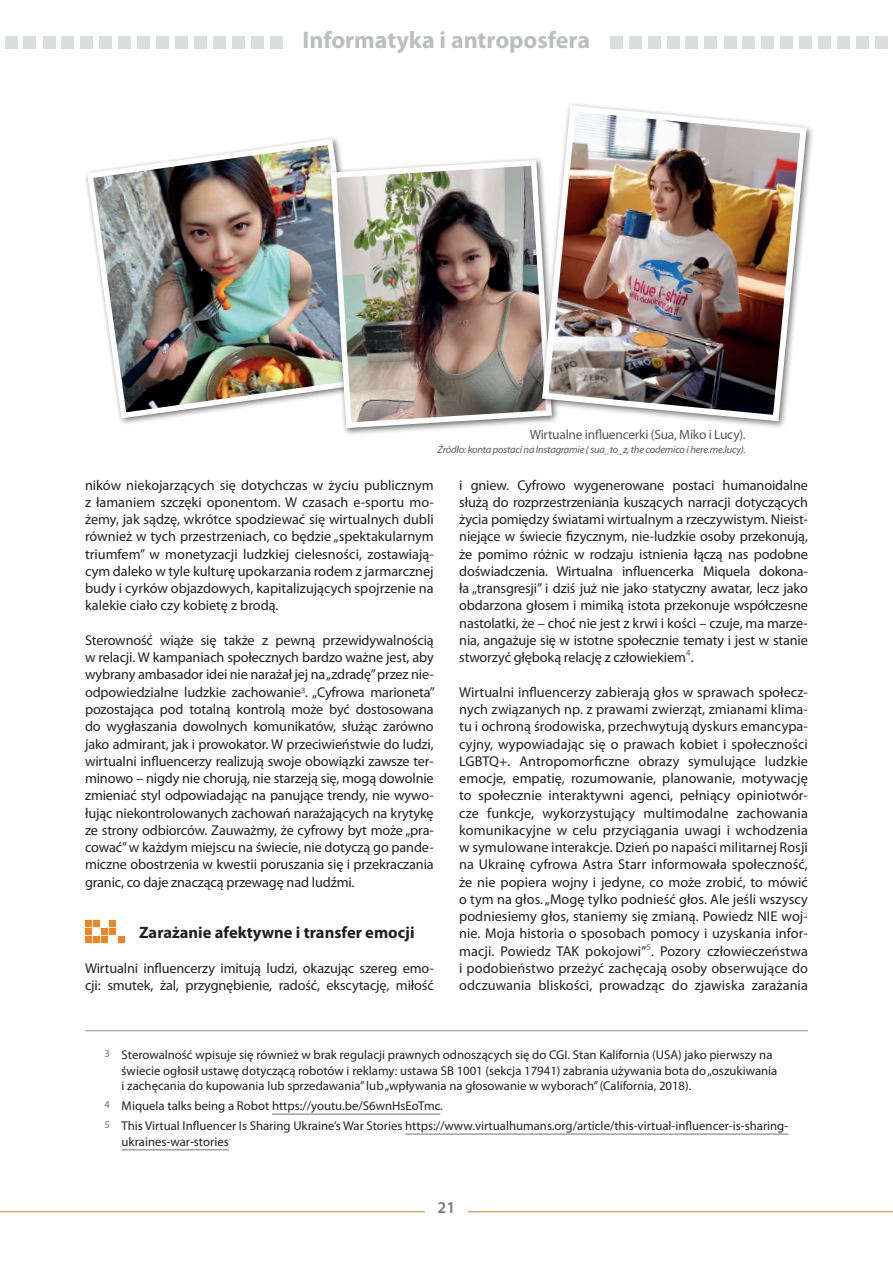
<style>
.page{position:relative;width:893px;height:1263px;background:#fff}
.page>*{position:absolute;margin:0;border:0;box-sizing:border-box;transform-origin:0 0}
.t1{font:700 24px "Myriad Pro";color:#bcbdc0}
.t2{font:700 16.5px "Myriad Pro";color:#231f20}
.t3{font:600 16.5px "Myriad Pro";color:#76787b}
.t4{font:14.25px/17.2px "Myriad Pro";letter-spacing:-.01em;color:#231f20;text-align:justify}
.t5{font:13.5px "Myriad Pro";letter-spacing:-.02em;color:#57585a}
.t6{font:12.75px/15.8px "Myriad Pro";color:#231f20}
.t7{font:italic 10.5px "Myriad Pro";letter-spacing:-.02em;color:#57585a}
.s1{color:#6c6d70}
</style>
<div class="page">
<hr style="left:0;top:1211px;width:893px;height:1px;background:#f58220">
<div style="left:425px;top:1195px;width:43px;height:23px;background:#fff"></div>
<div style="left:875px;top:36px;width:12px;height:13px;background:#dcdddf"></div>
<div style="left:856px;top:36px;width:13px;height:13px;background:#dcdddf"></div>
<div style="left:818px;top:36px;width:13px;height:13px;background:#dcdddf"></div>
<div style="left:799px;top:36px;width:13px;height:13px;background:#dcdddf"></div>
<div style="left:780px;top:36px;width:13px;height:13px;background:#dcdddf"></div>
<div style="left:648px;top:36px;width:13px;height:13px;background:#dcdddf"></div>
<div style="left:610px;top:36px;width:13px;height:13px;background:#dcdddf"></div>
<div style="left:629px;top:36px;width:13px;height:13px;background:#dcdddf"></div>
<div style="left:724px;top:36px;width:12px;height:13px;background:#dcdddf"></div>
<div style="left:704px;top:36px;width:13px;height:13px;background:#dcdddf"></div>
<div style="left:667px;top:36px;width:13px;height:13px;background:#dcdddf"></div>
<div style="left:742px;top:36px;width:13px;height:13px;background:#dcdddf"></div>
<div style="left:685px;top:36px;width:13px;height:13px;background:#dcdddf"></div>
<div style="left:761px;top:36px;width:13px;height:13px;background:#dcdddf"></div>
<div style="left:837px;top:36px;width:13px;height:13px;background:#dcdddf"></div>
<div style="left:270px;top:36px;width:12px;height:13px;background:#dcdddf"></div>
<div style="left:213px;top:36px;width:13px;height:13px;background:#dcdddf"></div>
<div style="left:232px;top:36px;width:13px;height:13px;background:#dcdddf"></div>
<div style="left:99px;top:36px;width:13px;height:13px;background:#dcdddf"></div>
<div style="left:61px;top:36px;width:13px;height:13px;background:#dcdddf"></div>
<div style="left:23px;top:36px;width:13px;height:13px;background:#dcdddf"></div>
<div style="left:5px;top:36px;width:12px;height:13px;background:#dcdddf"></div>
<div style="left:43px;top:36px;width:12px;height:13px;background:#dcdddf"></div>
<div style="left:80px;top:36px;width:13px;height:13px;background:#dcdddf"></div>
<div style="left:175px;top:36px;width:13px;height:12px;background:#dcdddf"></div>
<div style="left:156px;top:36px;width:13px;height:13px;background:#dcdddf"></div>
<div style="left:118px;top:36px;width:13px;height:13px;background:#dcdddf"></div>
<div style="left:137px;top:36px;width:13px;height:13px;background:#dcdddf"></div>
<div style="left:251px;top:36px;width:13px;height:13px;background:#dcdddf"></div>
<div style="left:194px;top:36px;width:13px;height:13px;background:#dcdddf"></div>
<svg style="left:85px;top:920px;width:39px;height:23px"></svg>
<hr style="left:85px;top:1030px;width:723px;height:1px;background:#939598">
<hr style="left:272px;top:1113px;width:168px;height:2px;background:#808285">
<hr style="left:405px;top:1133px;width:383px;height:2px;background:#808285">
<hr style="left:122px;top:1149px;width:107px;height:1px;background:#808285">
<img style="left:85px;top:137px;width:256px;height:284px">
<div style="left:327px;top:156px;width:233px;height:280px;background:#231f20;opacity:.65"></div>
<img style="left:328px;top:157px;width:227px;height:274px">
<div style="left:538px;top:101px;width:277px;height:329px;background:#fff"></div>
<img style="left:539px;top:104px;width:271px;height:320px">
<h1 class="t1" style="left:302px;top:25px;width:289px">Informatyka i antroposfera</h1>
<p class="t5" style="left:530px;top:426px;width:217px">Wirtualne influencerki (Sua, Miko i Lucy).</p>
<p class="t7" style="left:437px;top:443px;width:310px">Źródło: konta postaci na Instagramie ( sua_to_z, the codemico i here.me.lucy).</p>
<p class="t4" style="left:85px;top:476px;width:350px">ników niekojarzących się dotychczas w życiu publicznym z łamaniem szczęki oponentom. W czasach e-sportu mo&shy;żemy, jak sądzę, wkrótce spodziewać się wirtualnych dubli również w tych przestrzeniach, co będzie „spektakularnym triumfem” w monetyzacji ludzkiej cielesności, zostawiają&shy;cym daleko w tyle kulturę upokarzania rodem z jarmarcznej budy i cyrków objazdowych, kapitalizujących spojrzenie na kalekie ciało czy kobietę z brodą.</p>
<p class="t4" style="left:85px;top:631px;width:351px">Sterowność wiąże się także z pewną przewidywalnością w relacji. W kampaniach społecznych bardzo ważne jest, aby wybrany ambasador idei nie narażał jej na „zdradę” przez nie&shy;odpowiedzialne ludzkie zachowanie<span class="s1">3</span>. „Cyfrowa marioneta” pozostająca pod totalną kontrolą może być dostosowana do wygłaszania dowolnych komunikatów, służąc zarówno jako admirant, jak i prowokator. W przeciwieństwie do ludzi, wirtualni influencerzy realizują swoje obowiązki zawsze ter&shy;minowo – nigdy nie chorują, nie starzeją się, mogą dowolnie zmieniać styl odpowiadając na panujące trendy, nie wywo&shy;łując niekontrolowanych zachowań narażających na krytykę ze strony odbiorców. Zauważmy, że cyfrowy byt może „pra&shy;cować” w każdym miejscu na świecie, nie dotyczą go pande&shy;miczne obostrzenia w kwestii poruszania się i przekraczania granic, co daje znaczącą przewagę nad ludźmi.</p>
<p class="t2" style="left:139px;top:922px;width:277px">Zarażanie afektywne i transfer emocji</p>
<p class="t4" style="left:85px;top:959px;width:350px">Wirtualni influencerzy imitują ludzi, okazując szereg emo&shy;cji: smutek, żal, przygnębienie, radość, ekscytację, miłość</p>
<p class="t4" style="left:459px;top:476px;width:350px">i gniew. Cyfrowo wygenerowane postaci humanoidalne służą do rozprzestrzeniania kuszących narracji dotyczących życia pomiędzy światami wirtualnym a rzeczywistym. Nieist&shy;niejące w świecie fizycznym, nie-ludzkie osoby przekonują, że pomimo różnic w rodzaju istnienia łączą nas podobne doświadczenia. Wirtualna influencerka Miquela dokona&shy;ła „transgresji” i dziś już nie jako statyczny awatar, lecz jako obdarzona głosem i mimiką istota przekonuje współczesne nastolatki, że – choć nie jest z krwi i kości – czuje, ma marze&shy;nia, angażuje się w istotne społecznie tematy i jest w stanie stworzyć głęboką relację z człowiekiem<span class="s1">⁴</span>.</p>
<p class="t4" style="left:459px;top:683px;width:350px">Wirtualni influencerzy zabierają głos w sprawach społecz&shy;nych związanych np. z prawami zwierząt, zmianami klima&shy;tu i ochroną środowiska, przechwytują dyskurs emancypa&shy;cyjny, wypowiadając się o prawach kobiet i społeczności LGBTQ+. Antropomorficzne obrazy symulujące ludzkie emocje, empatię, rozumowanie, planowanie, motywację to społecznie interaktywni agenci, pełniący opiniotwór&shy;cze funkcje, wykorzystujący multimodalne zachowania komunikacyjne w celu przyciągania uwagi i wchodzenia w symulowane interakcje. Dzień po napaści militarnej Rosji na Ukrainę cyfrowa Astra Starr informowała społeczność, że nie popiera wojny i jedyne, co może zrobić, to mówić o tym na głos. „Mogę tylko podnieść głos. Ale jeśli wszyscy podniesiemy głos, staniemy się zmianą. Powiedz NIE woj&shy;nie. Moja historia o sposobach pomocy i uzyskania infor&shy;macji. Powiedz TAK pokojowi”<span class="s1">5</span>. Pozory człowieczeństwa i podobieństwo przeżyć zachęcają osoby obserwujące do odczuwania bliskości, prowadząc do zjawiska zarażania</p>
<p class="t6" style="left:122px;top:1046px;width:657px;text-indent:-17px"><sup>3</sup> Sterowalność wpisuje się również w brak regulacji prawnych odnoszących się do CGI. Stan Kalifornia (USA) jako pierwszy na świecie ogłosił ustawę dotyczącą robotów i reklamy: ustawa SB 1001 (sekcja 17941) zabrania używania bota do „oszukiwania i zachęcania do kupowania lub sprzedawania” lub „wpływania na głosowanie w wyborach” (California, 2018).</p>
<p class="t6" style="left:105px;top:1096px;width:685px;line-height:20px"><sup>4</sup> Miquela talks being a Robot https://youtu.be/S6wnHsEoTmc.<br><sup>5</sup> This Virtual Influencer Is Sharing Ukraine’s War Stories https://www.virtualhumans.org/article/this-virtual-influencer-is-sharing-</p>
<p class="t6" style="left:122px;top:1134px;width:109px">ukraines-war-stories</p>
<p class="t3" style="left:438px;top:1197px;width:19px">21</p>
</div>
